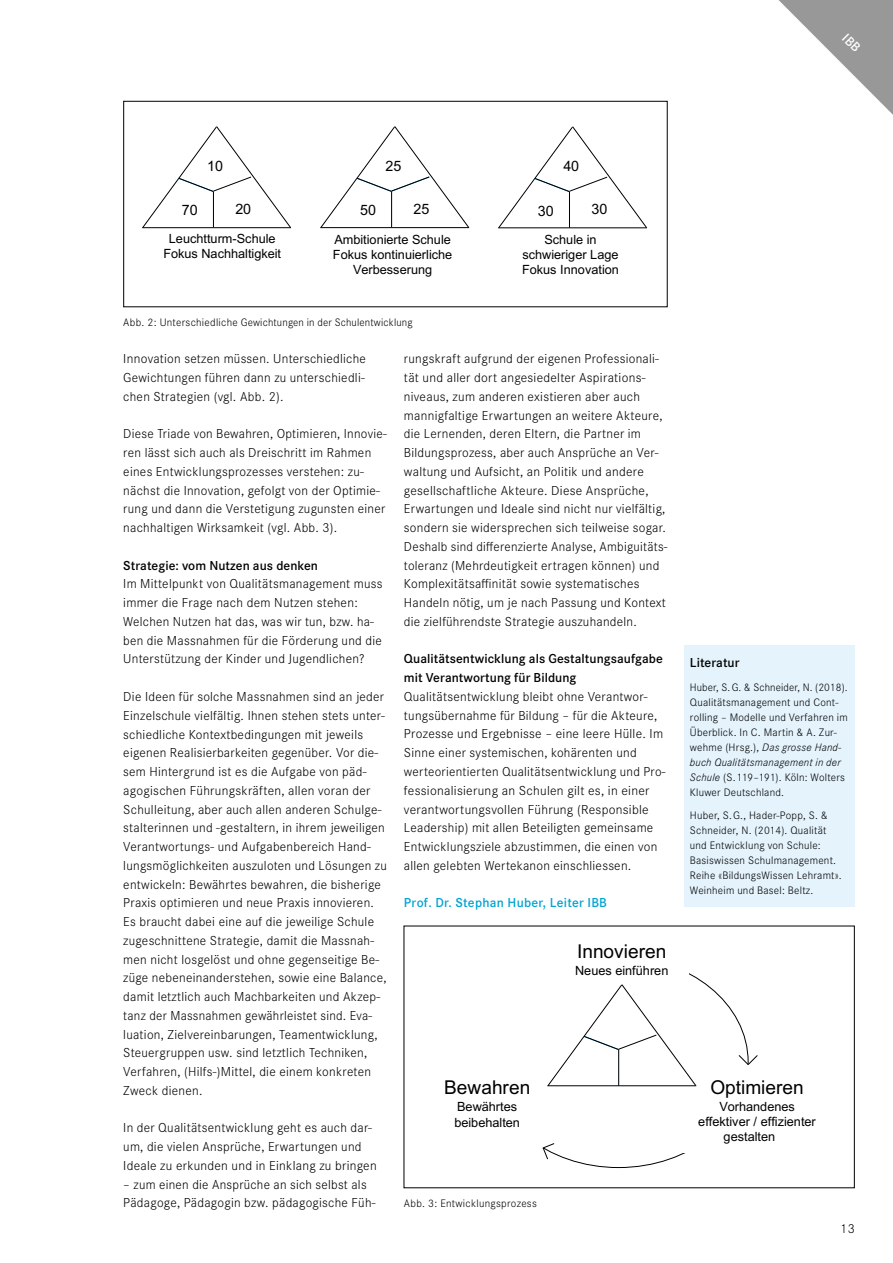
<style>
.page{position:relative;width:893px;height:1263px;background:#fff}
.page>*{position:absolute;margin:0;border:0;box-sizing:border-box;transform-origin:0 0}
.t1{font:19.05px "Arial";color:#000}
.t2{font:14.25px "Arial";color:#000}
.t3{font:300 13.5px/18.8px "Corporate S";letter-spacing:.02em;color:#000}
.t4{font:600 13.5px/18.8px "Corporate S";letter-spacing:.005em;color:#000}
.t5{font:600 13.5px "Corporate S";letter-spacing:.02em;color:#00a3d3}
.t6{font:12.75px/15px "Arial";color:#000;text-align:center}
.t7{font:300 11.25px/15px "Corporate S";letter-spacing:.02em;color:#000}
.s1{font-style:italic}
</style>
<div class="page">
<svg style="left:142px;top:126px;width:149px;height:102px"></svg>
<svg style="left:320px;top:126px;width:149px;height:102px"></svg>
<svg style="left:498px;top:126px;width:149px;height:103px"></svg>
<div style="left:123px;top:101px;width:545px;height:206px;border:1px solid #000"></div>
<img style="left:555px;top:973px;width:194px;height:196px">
<div style="left:427px;top:1073px;width:180px;height:75px;background:#fff"></div>
<div style="left:554px;top:937px;width:135px;height:41px;background:#fff"></div>
<div style="left:642px;top:1065px;width:185px;height:87px;background:#fff"></div>
<svg style="left:547px;top:984px;width:150px;height:102px"></svg>
<svg style="left:738px;top:1054px;width:20px;height:11px"></svg>
<svg style="left:542px;top:1143px;width:13px;height:17px"></svg>
<div style="left:452px;top:943px;width:106px;height:116px;background:#fff"></div>
<div style="left:685px;top:645px;width:170px;height:262px;background:#e4f3fc"></div>
<svg style="left:779px;top:0;width:114px;height:115px"></svg>
<p class="t2" style="left:207px;top:157px;width:17px">10</p>
<p class="t2" style="left:182px;top:200px;width:17px">70</p>
<p class="t2" style="left:235px;top:199px;width:17px">20</p>
<p class="t2" style="left:385px;top:156px;width:17px">25</p>
<p class="t2" style="left:360px;top:200px;width:17px">50</p>
<p class="t2" style="left:413px;top:199px;width:17px">25</p>
<p class="t2" style="left:563px;top:157px;width:17px">40</p>
<p class="t2" style="left:538px;top:201px;width:17px">30</p>
<p class="t2" style="left:591px;top:199px;width:17px">30</p>
<p class="t6" style="left:163px;top:231px;width:119px">Leuchtturm-Schule<br>Fokus Nachhaltigkeit</p>
<p class="t6" style="left:522px;top:232px;width:98px">Schule in schwieriger Lage<br>Fokus Innovation</p>
<p class="t6" style="left:333px;top:232px;width:121px">Ambitionierte Schule<br>Fokus kontinuierliche<br>Verbesserung</p>
<p class="t7" style="left:123px;top:314px;width:291px">Abb. 2: Unterschiedliche Gewichtungen in der Schulentwicklung</p>
<p class="t3" style="left:123px;top:349px;width:244px;text-align:justify">Innovation setzen müssen. Unterschiedliche Gewichtungen führen dann zu unterschiedli&shy;chen Strategien (vgl. Abb. 2).</p>
<p class="t3" style="left:123px;top:424px;width:265px">Diese Triade von Bewahren, Optimieren, Innovie&shy;ren lässt sich auch als Dreischritt im Rahmen eines Entwicklungsprozesses verstehen: zu&shy;nächst die Innovation, gefolgt von der Optimie&shy;rung und dann die Verstetigung zugunsten einer nachhaltigen Wirksamkeit (vgl. Abb. 3).</p>
<p class="t4" style="left:123px;top:555px;width:196px">Strategie: vom Nutzen aus denken</p>
<p class="t3" style="left:123px;top:574px;width:261px">Im Mittelpunkt von Qualitätsmanagement muss immer die Frage nach dem Nutzen stehen:<br>Welchen Nutzen hat das, was wir tun, bzw. ha&shy;ben die Massnahmen für die Förderung und die Unterstützung der Kinder und Jugendlichen?</p>
<p class="t3" style="left:123px;top:687px;width:265px">Die Ideen für solche Massnahmen sind an jeder Einzelschule vielfältig. Ihnen stehen stets unter&shy;schiedliche Kontextbedingungen mit jeweils eigenen Realisierbarkeiten gegenüber. Vor die&shy;sem Hintergrund ist es die Aufgabe von päd&shy;agogischen Führungskräften, allen voran der Schulleitung, aber auch allen anderen Schulge&shy;stalterinnen und -gestaltern, in ihrem jeweiligen Verantwortungs- und Aufgabenbereich Hand&shy;lungsmöglichkeiten auszuloten und Lösungen zu entwickeln: Bewährtes bewahren, die bisherige Praxis optimieren und neue Praxis innovieren.<br>Es braucht dabei eine auf die jeweilige Schule zugeschnittene Strategie, damit die Massnah&shy;men nicht losgelöst und ohne gegenseitige Be&shy;züge nebeneinanderstehen, sowie eine Balance, damit letztlich auch Machbarkeiten und Akzep&shy;tanz der Massnahmen gewährleistet sind. Eva&shy;luation, Zielvereinbarungen, Teamentwicklung, Steuergruppen usw. sind letztlich Techniken, Verfahren, (Hilfs-)Mittel, die einem konkreten Zweck dienen.</p>
<p class="t3" style="left:123px;top:1118px;width:255px">In der Qualitätsentwicklung geht es auch dar&shy;um, die vielen Ansprüche, Erwartungen und<br>Ideale zu erkunden und in Einklang zu bringen</p>
<p class="t3" style="left:123px;top:1174px;width:254px">– zum einen die Ansprüche an sich selbst als<br>Pädagoge, Pädagogin bzw. pädagogische Füh-</p>
<p class="t3" style="left:404px;top:349px;width:265px">rungskraft aufgrund der eigenen Professionali&shy;tät und aller dort angesiedelter Aspirations&shy;niveaus, zum anderen existieren aber auch mannigfaltige Erwartungen an weitere Akteure, die Lernenden, deren Eltern, die Partner im Bildungsprozess, aber auch Ansprüche an Ver&shy;waltung und Aufsicht, an Politik und andere gesellschaftliche Akteure. Diese Ansprüche, Erwartungen und Ideale sind nicht nur vielfältig, sondern sie widersprechen sich teilweise sogar.<br>Deshalb sind differenzierte Analyse, Ambiguitäts&shy;toleranz (Mehrdeutigkeit ertragen können) und Komplexitätsaffinität sowie systematisches Handeln nötig, um je nach Passung und Kontext die zielführendste Strategie auszuhandeln.</p>
<p class="t4" style="left:404px;top:649px;width:260px">Qualitätsentwicklung als Gestaltungsaufgabe mit Verantwortung für Bildung</p>
<p class="t3" style="left:404px;top:687px;width:263px">Qualitätsentwicklung bleibt ohne Verantwor&shy;tungsübernahme für Bildung – für die Akteure, Prozesse und Ergebnisse – eine leere Hülle. Im Sinne einer systemischen, kohärenten und werteorientierten Qualitätsentwicklung und Pro&shy;fessionalisierung an Schulen gilt es, in einer verantwortungsvollen Führung (Responsible Leadership) mit allen Beteiligten gemeinsame Entwicklungsziele abzustimmen, die einen von allen gelebten Wertekanon einschliessen.</p>
<p class="t5" style="left:404px;top:894px;width:205px">Prof. Dr. Stephan Huber, Leiter IBB</p>
<h1 class="t1" style="left:577px;top:938px;width:91px">Innovieren</h1>
<p class="t6" style="left:575px;top:962px;width:95px">Neues einführen</p>
<h1 class="t1" style="left:444px;top:1074px;width:88px">Bewahren</h1>
<p class="t6" style="left:454px;top:1098px;width:67px;line-height:16px;text-align:left">Bewährtes beibehalten</p>
<p class="t7" style="left:404px;top:1195px;width:134px">Abb. 3: Entwicklungsprozess</p>
<p class="t4" style="left:690px;top:653px;width:51px">Literatur</p>
<p class="t7" style="left:690px;top:679px;width:159px">Huber, S. G. &amp; Schneider, N. (2018).<br>Qualitätsmanagement und Cont&shy;rolling – Modelle und Verfahren im<br>Überblick. In C. Martin &amp; A. Zur&shy;wehme (Hrsg.), <span class="s1">Das grosse Hand&shy;buch Qualitätsmanagement in der<br>Schule</span> (S. 119–191). Köln: Wolters<br>Kluwer Deutschland.</p>
<p class="t7" style="left:690px;top:808px;width:153px">Huber, S. G., Hader-Popp, S. &amp;<br>Schneider, N. (2014). Qualität und Entwicklung von Schule:<br>Basiswissen Schulmanagement.<br>Reihe «BildungsWissen Lehramt».<br>Weinheim und Basel: Beltz.</p>
<h1 class="t1" style="left:710px;top:1074px;width:95px">Optimieren</h1>
<p class="t6" style="left:719px;top:1098px;width:77px">Vorhandenes</p>
<p class="t6" style="left:698px;top:1113px;width:119px">effektiver / effizienter</p>
<p class="t6" style="left:724px;top:1128px;width:53px">gestalten</p>
<p class="t3" style="left:840px;top:1219px;width:16px">13</p>
</div>
